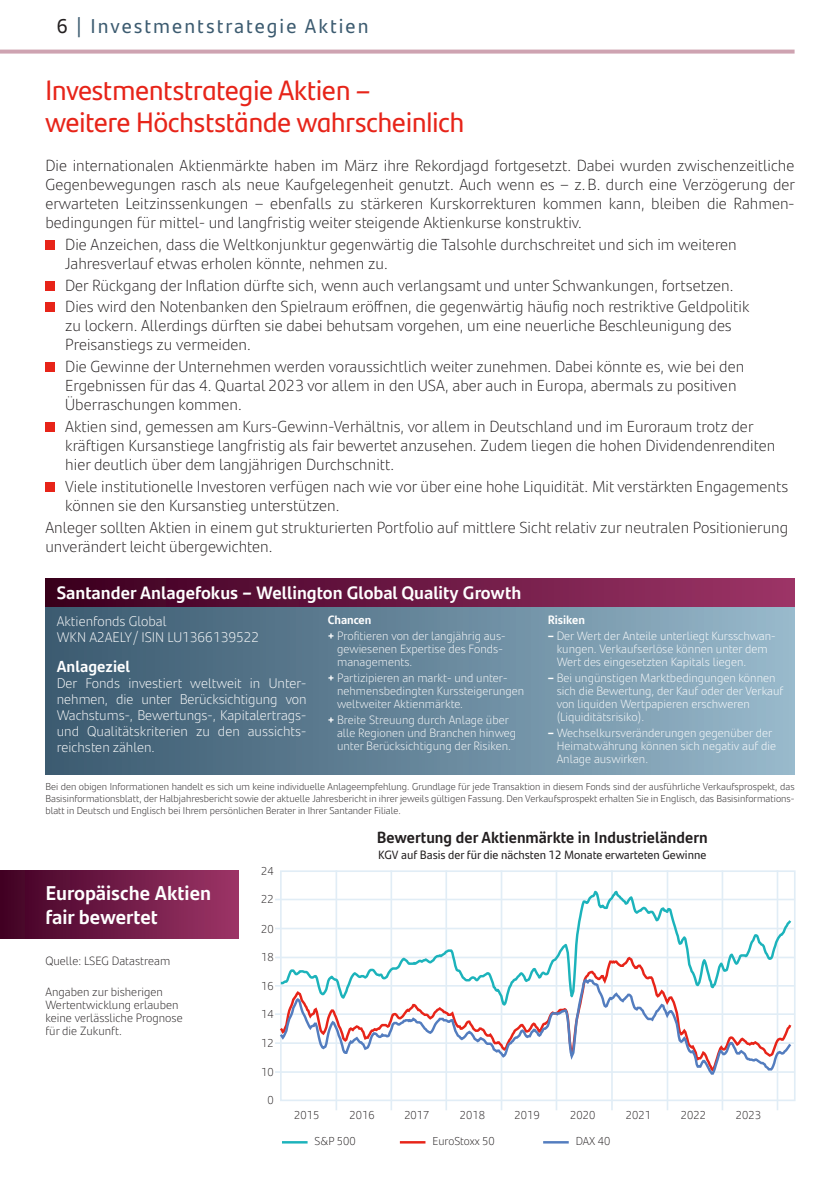
<style>
.page{position:relative;width:840px;height:1191px;background:#fff}
.page>*{position:absolute;margin:0;border:0;box-sizing:border-box;transform-origin:0 0}
.t1{font:28px/32px "Santander Headline";color:#e72419}
.t2{font:700 20px/24px "Santander Text";color:#fff}
.t3{font:20px "Santander Text";letter-spacing:.1em;color:#3c5b70}
.t4{font:700 18px "Santander Text";color:#fff}
.t5{font:300 16px/19px "Santander Text";color:#231f20}
.t6{font:700 16px "Santander Text";color:#231f20}
.t7{font:700 16px "Santander Text";color:#fff}
.t8{font:300 14px/16px "Santander Text";color:#fff}
.t9{font:300 12px/13px "Santander Text";color:#fff}
.t10{font:300 12px/13px "Santander Text";color:#231f20}
.t11{font:12px "Santander Text";color:#231f20}
.t12{font:700 12px "Santander Text";color:#fff}
.t13{font:300 11.4px "Santander Text";color:#231f20}
.t14{font:300 10px/12px "Santander Text";color:#231f20;text-align:justify}
.s1{color:#231f20}
.s2{font-weight:700}
</style>
<div class="page">
<div style="left:0;top:870px;width:238px;height:68px;background:linear-gradient(to right,#410124,#9c3467)"></div>
<svg style="left:0;top:50px;width:794px;height:4px;background:#d3acb9"></svg>
<div style="left:45px;top:240px;width:10px;height:10px;background:#e72419"></div>
<div style="left:45px;top:280px;width:10px;height:10px;background:#e72419"></div>
<div style="left:45px;top:302px;width:10px;height:10px;background:#e72419"></div>
<div style="left:45px;top:362px;width:10px;height:10px;background:#e72419"></div>
<div style="left:45px;top:422px;width:10px;height:10px;background:#e72419"></div>
<div style="left:45px;top:482px;width:10px;height:10px;background:#e72419"></div>
<div style="left:45px;top:607px;width:749px;height:167px;background:linear-gradient(to right,#39586e,#97b7ca)"></div>
<div style="left:45px;top:578px;width:749px;height:29px;background:linear-gradient(to right,#3a001e,#9d3568)"></div>
<hr style="left:282px;top:1141px;width:25px;height:2px;background:#1cb3bb">
<hr style="left:543px;top:1141px;width:25px;height:2px;background:#537dbf">
<hr style="left:399px;top:1141px;width:26px;height:2px;background:#e72419">
<div style="left:280px;top:870px;width:515px;height:231px;border:2px solid #e1edf6"></div>
<hr style="left:276px;top:898px;width:517px;height:2px;background:#e1edf6">
<hr style="left:276px;top:927px;width:517px;height:2px;background:#e1edf6">
<hr style="left:276px;top:956px;width:517px;height:2px;background:#e1edf6">
<hr style="left:276px;top:985px;width:517px;height:1px;background:#e1edf6">
<hr style="left:276px;top:1013px;width:517px;height:2px;background:#e1edf6">
<hr style="left:276px;top:1042px;width:517px;height:2px;background:#e1edf6">
<hr style="left:276px;top:1071px;width:517px;height:1px;background:#e1edf6">
<hr style="left:335px;top:871px;width:2px;height:238px;background:#e1edf6">
<hr style="left:390px;top:871px;width:2px;height:238px;background:#e1edf6">
<hr style="left:445px;top:871px;width:2px;height:238px;background:#e1edf6">
<hr style="left:500px;top:871px;width:2px;height:238px;background:#e1edf6">
<hr style="left:555px;top:871px;width:2px;height:238px;background:#e1edf6">
<hr style="left:610px;top:871px;width:2px;height:238px;background:#e1edf6">
<hr style="left:666px;top:871px;width:2px;height:238px;background:#e1edf6">
<hr style="left:721px;top:871px;width:1px;height:238px;background:#e1edf6">
<hr style="left:776px;top:871px;width:1px;height:238px;background:#e1edf6">
<svg style="left:278px;top:888px;width:515px;height:67px"></svg>
<svg style="left:277px;top:955px;width:516px;height:21px"></svg>
<svg style="left:277px;top:976px;width:516px;height:100px"></svg>
<p class="t3" style="left:57px;top:11px;width:313px"><span class="s1">6</span> | Investmentstrategie Aktien</p>
<h1 class="t1" style="left:45px;top:73px;width:420px">Investmentstrategie Aktien –<br>weitere Höchststände wahrscheinlich</h1>
<p class="t5" style="left:45px;top:155px;width:750px;text-align:justify">Die internationalen Aktienmärkte haben im März ihre Rekordjagd fortgesetzt. Dabei wurden zwischenzeitliche Gegenbewegungen rasch als neue Kaufgelegenheit genutzt. Auch wenn es – z.B. durch eine Verzögerung der erwarteten Leitzinssenkungen – ebenfalls zu stärkeren Kurskorrekturen kommen kann, bleiben die Rahmen&shy;bedingungen für mittel- und langfristig weiter steigende Aktienkurse konstruktiv.</p>
<p class="t5" style="left:65px;top:234px;width:672px">Die Anzeichen, dass die Weltkonjunktur gegenwärtig die Talsohle durchschreitet und sich im weiteren<br>Jahresverlauf etwas erholen könnte, nehmen zu.</p>
<p class="t5" style="left:65px;top:273px;width:685px;line-height:21.8px">Der Rückgang der Inflation dürfte sich, wenn auch verlangsamt und unter Schwankungen, fortsetzen.<br>Dies wird den Notenbanken den Spielraum eröffnen, die gegenwärtig häufig noch restriktive Geldpolitik</p>
<p class="t5" style="left:65px;top:315px;width:667px">zu lockern. Allerdings dürften sie dabei behutsam vorgehen, um eine neuerliche Beschleunigung des<br>Preisanstiegs zu vermeiden.</p>
<p class="t5" style="left:65px;top:356px;width:680px">Die Gewinne der Unternehmen werden voraussichtlich weiter zunehmen. Dabei könnte es, wie bei den<br>Ergebnissen für das 4. Quartal 2023 vor allem in den USA, aber auch in Europa, abermals zu positiven<br>Überraschungen kommen.</p>
<p class="t5" style="left:65px;top:416px;width:711px">Aktien sind, gemessen am Kurs-Gewinn-Verhältnis, vor allem in Deutschland und im Euroraum trotz der kräftigen Kursanstiege langfristig als fair bewertet anzusehen. Zudem liegen die hohen Dividendenrenditen hier deutlich über dem langjährigen Durchschnitt.</p>
<p class="t5" style="left:65px;top:476px;width:724px">Viele institutionelle Investoren verfügen nach wie vor über eine hohe Liquidität. Mit verstärkten Engagements können sie den Kursanstieg unterstützen.</p>
<p class="t5" style="left:45px;top:517px;width:744px">Anleger sollten Aktien in einem gut strukturierten Portfolio auf mittlere Sicht relativ zur neutralen Positionierung unverändert leicht übergewichten.</p>
<p class="t4" style="left:57px;top:578px;width:465px">Santander Anlagefokus – Wellington Global Quality Growth</p>
<p class="t9" style="left:327px;top:611px;width:179px;line-height:15.8px"><span class="s2">Chancen<br>+</span> Profitieren von der langjährig aus-</p>
<p class="t9" style="left:337px;top:642px;width:167px">gewiesenen Expertise des Fonds&shy;managements.</p>
<p class="t9" style="left:337px;top:671px;width:189px;text-indent:-9px"><span class="s2">+</span> Partizipieren an markt- und unter&shy;nehmensbedingten Kurssteigerungen weltweiter Aktienmärkte.</p>
<p class="t9" style="left:337px;top:712px;width:180px;text-indent:-9px"><span class="s2">+</span> Breite Streuung durch Anlage über alle Regionen und Branchen hinweg unter Berücksichtigung der Risiken.</p>
<p class="t12" style="left:547px;top:610px;width:39px">Risiken</p>
<p class="t9" style="left:556px;top:629px;width:220px;text-indent:-9px"><span class="s2">–</span> Der Wert der Anteile unterliegt Kursschwan&shy;kungen. Verkaufserlöse können unter dem<br>Wert des eingesetzten Kapitals liegen.</p>
<p class="t9" style="left:556px;top:671px;width:228px;text-indent:-9px"><span class="s2">–</span> Bei ungünstigen Marktbedingungen können sich die Bewertung, der Kauf oder der Verkauf von liquiden Wertpapieren erschweren (Liquiditätsrisiko).</p>
<p class="t9" style="left:556px;top:725px;width:221px;text-indent:-9px"><span class="s2">–</span> Wechselkursveränderungen gegenüber der<br>Heimatwährung können sich negativ auf die<br>Anlage auswirken.</p>
<p class="t8" style="left:57px;top:612px;width:204px">Aktienfonds Global<br>WKN A2AELY/ ISIN LU1366139522</p>
<p class="t7" style="left:57px;top:653px;width:75px">Anlageziel</p>
<p class="t8" style="left:57px;top:674px;width:251px;text-align:justify">Der Fonds investiert weltweit in Unter&shy;nehmen, die unter Berücksichtigung von Wachstums-, Bewertungs-, Kapitalertrags&shy;und Qualitätskriterien zu den aussichts&shy;reichsten zählen.</p>
<p class="t14" style="left:45px;top:780px;width:750px">Bei den obigen Informationen handelt es sich um keine individuelle Anlageempfehlung. Grundlage für jede Transaktion in diesem Fonds sind der ausführliche Verkaufsprospekt, das Basisinformationsblatt, der Halbjahresbericht sowie der aktuelle Jahresbericht in ihrer jeweils gültigen Fassung. Den Verkaufsprospekt erhalten Sie in Englisch, das Basisinformations&shy;blatt in Deutsch und Englisch bei Ihrem persönlichen Berater in Ihrer Santander Filiale.</p>
<p class="t2" style="left:45px;top:879px;width:167px">Europäische Aktien fair bewertet</p>
<p class="t10" style="left:45px;top:953px;width:126px">Quelle: LSEG Datastream</p>
<p class="t10" style="left:45px;top:985px;width:139px">Angaben zur bisherigen<br>Wertentwicklung erlauben keine verlässliche Prognose für die Zukunft.</p>
<p class="t13" style="left:261px;top:862px;width:14px">24</p>
<p class="t13" style="left:261px;top:890px;width:14px">22</p>
<p class="t13" style="left:261px;top:920px;width:14px">20</p>
<p class="t13" style="left:261px;top:949px;width:14px">18</p>
<p class="t13" style="left:261px;top:977px;width:14px">16</p>
<p class="t13" style="left:261px;top:1005px;width:14px">14</p>
<p class="t13" style="left:261px;top:1034px;width:14px">12</p>
<p class="t13" style="left:261px;top:1063px;width:14px">10</p>
<p class="t13" style="left:267px;top:1091px;width:8px">0</p>
<p class="t6" style="left:377px;top:825px;width:332px">Bewertung der Aktienmärkte in Industrieländern</p>
<p class="t11" style="left:378px;top:846px;width:329px">KGV auf Basis der für die nächsten 12 Monate erwarteten Gewinne</p>
<p class="t13" style="left:294px;top:1106px;width:27px">2015</p>
<p class="t13" style="left:349px;top:1106px;width:27px">2016</p>
<p class="t13" style="left:404px;top:1106px;width:27px">2017</p>
<p class="t13" style="left:459px;top:1106px;width:27px">2018</p>
<p class="t13" style="left:514px;top:1106px;width:27px">2019</p>
<p class="t13" style="left:569px;top:1106px;width:27px">2020</p>
<p class="t13" style="left:625px;top:1106px;width:27px">2021</p>
<p class="t13" style="left:680px;top:1106px;width:27px">2022</p>
<p class="t13" style="left:735px;top:1106px;width:27px">2023</p>
<p class="t13" style="left:314px;top:1132px;width:43px">S&amp;P 500</p>
<p class="t13" style="left:432px;top:1132px;width:64px">EuroStoxx 50</p>
<p class="t13" style="left:575px;top:1132px;width:36px">DAX 40</p>
</div>
